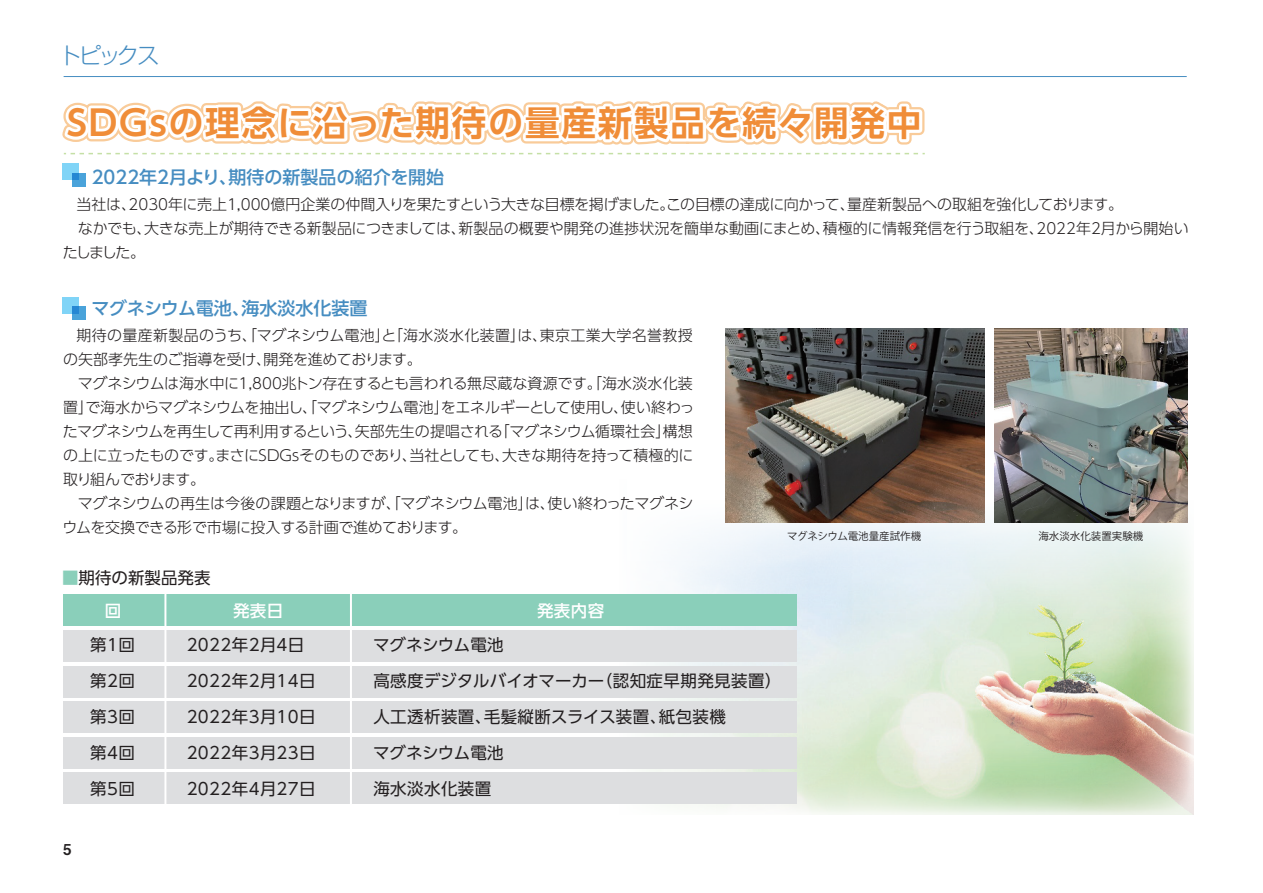
<style>
.page{position:relative;width:1263px;height:893px;background:#fff}
.page>*{position:absolute;margin:0;border:0;box-sizing:border-box;transform-origin:0 0}
.t1{font:700 34.65px "UD Shin Go Pro De";letter-spacing:.04em;color:#f08d38}
.t2{font:300 22.5px "Shin Go Pro";letter-spacing:-.13em;color:#468dc1}
.t3{font:500 18px "UD Shin Go Pro";color:#468dc1}
.t4{font:16.5px/36px "UD Shin Go Pro";letter-spacing:.025em;color:#231f20}
.t5{font:16.5px/32.1px "UD Shin Go Pro";color:#231e1f}
.t6{font:500 16.5px "UD Shin Go Pro";letter-spacing:.025em;color:#fff}
.t7{font:300 15px/24px "UD Shin Go Pro";letter-spacing:-.02em;color:#231f20}
.t8{font:15px "Midashi Go Pro MB31";color:#231f20}
.t9{font:10.5px "Koz Go Pr 6 N";color:#231f20}
.s1{color:#8acfba}
.s2{font-weight:500;color:#fff}
</style>
<div class="page">
<img style="left:810px;top:619px;width:383px;height:195px">
<svg style="left:485px;top:594px;width:325px;height:218px"></svg>
<svg style="left:628px;top:416px;width:565px;height:203px"></svg>
<hr style="left:64px;top:76px;width:1123px;height:1px;background:#468dc1">
<div style="left:62px;top:297px;width:16px;height:16px;background:#80d4f7"></div>
<svg style="left:72px;top:306px;width:14px;height:14px"></svg>
<svg style="left:62px;top:76px;width:863px;height:111px"></svg>
<div style="left:63px;top:773px;width:734px;height:31px;background:#dddee0"></div>
<div style="left:63px;top:737px;width:734px;height:31px;background:#dddee0"></div>
<div style="left:63px;top:701px;width:734px;height:32px;background:#dddee0"></div>
<div style="left:63px;top:666px;width:734px;height:31px;background:#dddee0"></div>
<div style="left:63px;top:630px;width:734px;height:31px;background:#dddee0"></div>
<div style="left:63px;top:595px;width:734px;height:31px;background:#8acfba"></div>
<hr style="left:164px;top:590px;width:2px;height:216px;background:#fff">
<hr style="left:350px;top:590px;width:2px;height:216px;background:#fff">
<img style="left:726px;top:328px;width:258px;height:195px">
<img style="left:994px;top:328px;width:193px;height:195px">
<p class="t2" style="left:59px;top:37px;width:102px">トピックス</p>
<p class="t1" style="left:60px;top:95px;width:863px">ＳＤＧｓの理念に沿った期待の量産新製品を続々開発中</p>
<p class="t3" style="left:92px;top:162px;width:354px">2022年2月より、期待の新製品の紹介を開始</p>
<p class="t7" style="left:63px;top:192px;width:1127px;text-indent:14px">当社は、2030年に売上1,000億円企業の仲間入りを果たすという大きな目標を掲げました。この目標の達成に向かって、量産新製品への取組を強化しております。<br>　なかでも、大きな売上が期待できる新製品につきましては、新製品の概要や開発の進捗状況を簡単な動画にまとめ、積極的に情報発信を行う取組を、2022年2月から開始いたしました。</p>
<p class="t3" style="left:92px;top:294px;width:278px">マグネシウム電池、海水淡水化装置</p>
<p class="t7" style="left:62px;top:323px;width:634px;text-indent:14px">期待の量産新製品のうち、「マグネシウム電池」と「海水淡水化装置」は、東京工業大学名誉教授の矢部孝先生のご指導を受け、開発を進めております。<br>　マグネシウムは海水中に1,800兆トン存在するとも言われる無尽蔵な資源です。「海水淡水化装置」で海水からマグネシウムを抽出し、「マグネシウム電池」をエネルギーとして使用し、使い終わったマグネシウムを再生して再利用するという、矢部先生の提唱される「マグネシウム循環社会」構想の上に立ったものです。まさにＳＤＧｓそのものであり、当社としても、大きな期待を持って積極的に取り組んでおります。<br>　マグネシウムの再生は今後の課題となりますが、「マグネシウム電池」は、使い終わったマグネシウムを交換できる形で市場に投入する計画で進めております。</p>
<p class="t5" style="left:105px;top:562px;width:107px;text-indent:-43px"><span class="s1">■</span>期待の新製品発表<span class="s2">回</span></p>
<p class="t4" style="left:90px;top:626px;width:46px;text-align:justify">第1回第2回第3回第4回第5回</p>
<p class="t4" style="left:187px;top:626px;width:130px">2022年2月4日<br>2022年2月14日<br>2022年3月10日<br>2022年3月23日<br>2022年4月27日</p>
<p class="t4" style="left:373px;top:626px;width:410px">マグネシウム電池<br>高感度デジタルバイオマーカー（認知症早期発見装置）人工透析装置、毛髪縦断スライス装置、紙包装機<br>マグネシウム電池<br>海水淡水化装置</p>
<p class="t6" style="left:233px;top:597px;width:52px">発表日</p>
<p class="t6" style="left:537px;top:597px;width:69px">発表内容</p>
<p class="t9" style="left:787px;top:531px;width:135px">マグネシウム電池量産試作機</p>
<p class="t9" style="left:1038px;top:531px;width:106px">海水淡水化装置実験機</p>
<p class="t8" style="left:63px;top:837px;width:10px">5</p>
</div>
